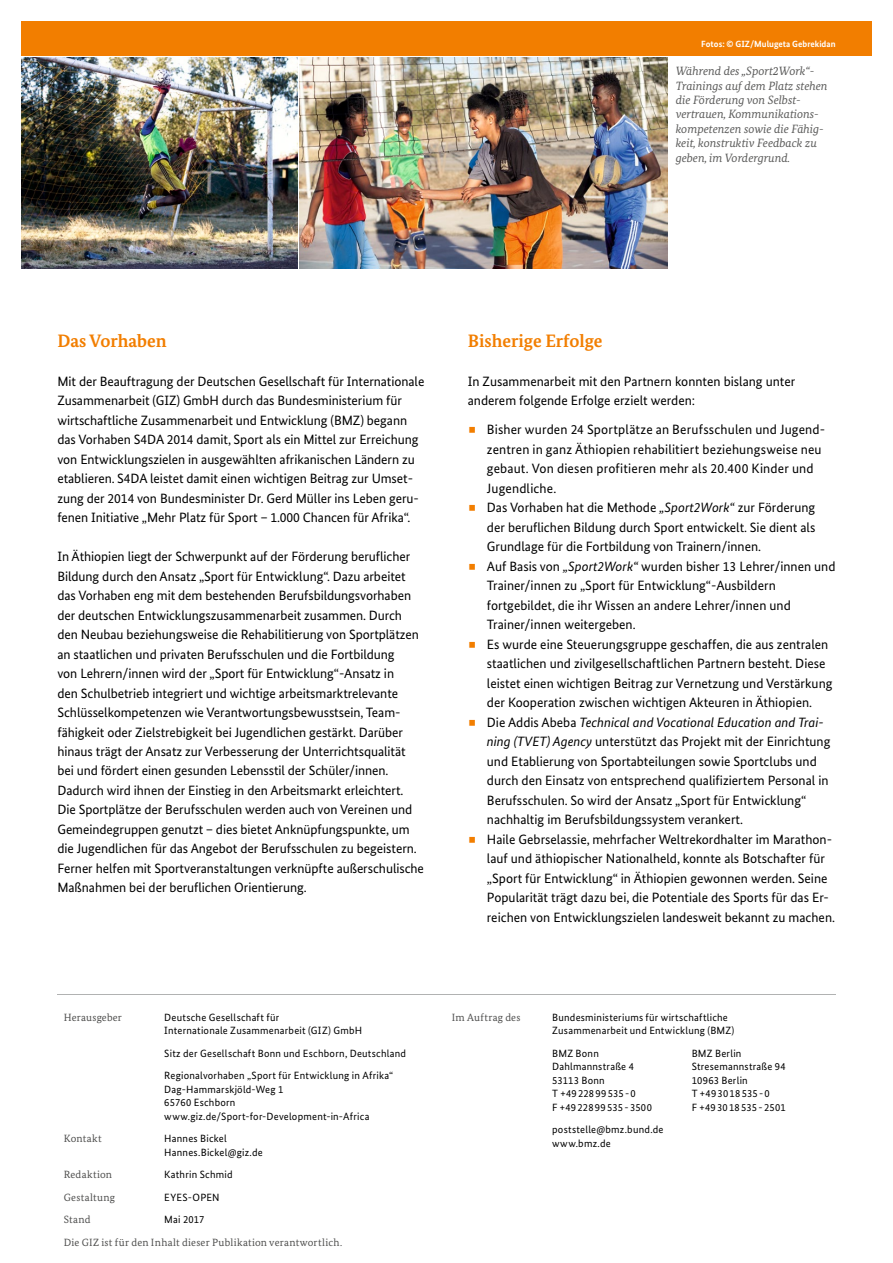
<style>
.page{position:relative;width:893px;height:1263px;background:#fff}
.page>*{position:absolute;margin:0;border:0;box-sizing:border-box;transform-origin:0 0}
.t1{font:700 18px "Bundes Serif";color:#f27e00}
.t2{font:13.5px/19.5px "Bundes Sans";letter-spacing:-.005em;color:#000}
.t3{font:italic 12px/14.4px "Bundes Serif";color:#5b5b5a}
.t4{font:10.5px/13.5px "Bundes Sans";letter-spacing:.02em;color:#000}
.t5{font:10.5px "Bundes Serif";letter-spacing:.025em;color:#4e4e4d}
.t6{font:700 9px "Bundes Sans";color:#fff}
.s1{color:#f27e00}
.s2{font-style:italic}
</style>
<div class="page">
<div style="left:21px;top:21px;width:851px;height:34px;background:#f27e00"></div>
<hr style="left:57px;top:994px;width:779px;height:1px;background:#b1b2b2">
<img style="left:21px;top:57px;width:277px;height:211px">
<img style="left:300px;top:57px;width:368px;height:211px">
<p class="t6" style="left:701px;top:39px;width:136px">Fotos: © GIZ/Mulugeta Gebrekidan</p>
<p class="t3" style="left:676px;top:64px;width:153px">Während des „Sport2Work“-<br>Trainings auf dem Platz stehen die Förderung von Selbst&shy;vertrauen, Kommunikations&shy;kompe tenzen sowie die Fähig&shy;keit, konstruktiv Feedback zu geben, im Vordergrund.</p>
<h1 class="t1" style="left:57px;top:329px;width:111px">Das Vorhaben</h1>
<p class="t2" style="left:57px;top:371px;width:368px">Mit der Beauftragung der Deutschen Gesellschaft für Internationale Zusammenarbeit (GIZ) GmbH durch das Bundesministerium für wirtschaftliche Zusammenarbeit und Entwicklung (BMZ) begann das Vorhaben S4DA 2014 damit, Sport als ein Mittel zur Erreichung von Entwicklungszielen in ausgewählten afrikanischen Ländern zu etablieren. S4DA leistet damit einen wichtigen Beitrag zur Umset&shy;zung der 2014 von Bundesminister Dr. Gerd Müller ins Leben geru&shy;fenen Initiative „Mehr Platz für Sport – 1.000 Chancen für Afrika“.</p>
<p class="t2" style="left:57px;top:546px;width:368px">In Äthiopien liegt der Schwerpunkt auf der Förderung beruflicher Bildung durch den Ansatz „Sport für Entwicklung“. Dazu arbeitet das Vorhaben eng mit dem bestehenden Berufsbildungsvorhaben der deutschen Entwicklungszusammenarbeit zusammen. Durch den Neubau beziehungsweise die Rehabilitierung von Sportplätzen an staatlichen und privaten Berufsschulen und die Fortbildung<br>von Lehrern/innen wird der „Sport für Entwicklung“-Ansatz in<br>den Schulbetrieb integriert und wichtige arbeitsmarktrelevante Schlüssel kompetenzen wie Verantwortungsbewusstsein, Team&shy;fähigkeit oder Zielstrebigkeit bei Jugendlichen gestärkt. Darüber hinaus trägt der Ansatz zur Verbesserung der Unterrichtsqualität bei und fördert einen gesunden Lebensstil der Schüler/innen.<br>Dadurch wird ihnen der Einstieg in den Arbeitsmarkt erleichtert.<br>Die Sportplätze der Berufsschulen werden auch von Vereinen und Gemeindegruppen genutzt – dies bietet Anknüpfungspunkte, um die Jugendlichen für das Angebot der Berufsschulen zu begeistern.<br>Ferner helfen mit Sportveranstaltungen verknüpfte außerschulische Maßnahmen bei der beruflichen Orientierung.</p>
<h1 class="t1" style="left:468px;top:329px;width:136px">Bisherige Erfolge</h1>
<p class="t2" style="left:468px;top:371px;width:329px">In Zusammenarbeit mit den Partnern konnten bislang unter anderem folgende Erfolge erzielt werden:</p>
<p class="t2" style="left:487px;top:420px;width:340px;text-indent:-19px"><span class="s1">▪</span> Bisher wurden 24 Sportplätze an Berufsschulen und Jugend&shy;zentren in ganz Äthiopien rehabilitiert beziehungsweise neu gebaut. Von diesen profitieren mehr als 20.400 Kinder und Jugendliche.</p>
<p class="t2" style="left:487px;top:498px;width:330px;text-align:justify;text-indent:-19px"><span class="s1">▪</span> Das Vorhaben hat die Methode <span class="s2">„Sport2Work“</span> zur Förderung der beruflichen Bildung durch Sport entwickelt. Sie dient als Grundlage für die Fortbildung von Trainern/innen.</p>
<p class="t2" style="left:487px;top:556px;width:350px;text-indent:-19px"><span class="s1">▪</span> Auf Basis von <span class="s2">„Sport2Work“</span> wurden bisher 13 Lehrer/innen und Trainer/innen zu „Sport für Entwicklung“-Ausbildern fortgebildet, die ihr Wissen an andere Lehrer/innen und Trainer/innen weitergeben.</p>
<p class="t2" style="left:487px;top:634px;width:347px;text-indent:-19px"><span class="s1">▪</span> Es wurde eine Steuerungsgruppe geschaffen, die aus zentralen staatlichen und zivilgesellschaftlichen Partnern besteht. Diese leistet einen wichtigen Beitrag zur Vernetzung und Verstärkung der Kooperation zwischen wichtigen Akteuren in Äthiopien.</p>
<p class="t2" style="left:487px;top:712px;width:345px;text-indent:-19px"><span class="s1">▪</span> Die Addis Abeba <span class="s2">Technical and Vocational Education and Trai&shy;ning (TVET) Agency</span> unterstützt das Projekt mit der Einrichtung und Etablierung von Sportabteilungen sowie Sportclubs und durch den Einsatz von entsprechend qualifiziertem Personal in Berufsschulen. So wird der Ansatz „Sport für Entwicklung“ nachhaltig im Berufsbildungssystem verankert.</p>
<p class="t2" style="left:487px;top:829px;width:350px;text-indent:-19px"><span class="s1">▪</span> Haile Gebrselassie, mehrfacher Weltrekordhalter im Marathon&shy;lauf und äthiopischer Nationalheld, konnte als Botschafter für „Sport für Entwicklung“ in Äthiopien gewonnen werden. Seine Popularität trägt dazu bei, die Potentiale des Sports für das Er&shy;reichen von Entwicklungszielen landesweit bekannt zu machen.</p>
<p class="t5" style="left:64px;top:1011px;width:60px">Herausgeber</p>
<p class="t4" style="left:164px;top:1010px;width:199px">Deutsche Gesellschaft für<br>Internationale Zusammenarbeit (GIZ) GmbH</p>
<p class="t4" style="left:164px;top:1042px;width:243px;line-height:22.5px">Sitz der Gesellschaft Bonn und Eschborn, Deutschland<br>Regionalvorhaben „Sport für Entwicklung in Afrika“</p>
<p class="t4" style="left:164px;top:1082px;width:207px">Dag-Hammarskjöld-Weg 1<br>65760 Eschborn www.giz.de/Sport-for-Development-in-Africa</p>
<p class="t5" style="left:64px;top:1132px;width:39px">Kontakt</p>
<p class="t4" style="left:164px;top:1132px;width:100px">Hannes Bickel<br>Hannes.Bickel@giz.de</p>
<p class="t5" style="left:64px;top:1168px;width:50px">Redaktion</p>
<p class="t4" style="left:164px;top:1168px;width:70px">Kathrin Schmid</p>
<p class="t5" style="left:64px;top:1191px;width:53px">Gestaltung</p>
<p class="t4" style="left:164px;top:1190px;width:57px">EYES-OPEN</p>
<p class="t5" style="left:64px;top:1213px;width:28px">Stand</p>
<p class="t4" style="left:164px;top:1213px;width:42px">Mai 2017</p>
<p class="t5" style="left:64px;top:1236px;width:280px">Die GIZ ist für den Inhalt dieser Publikation verantwortlich.</p>
<p class="t5" style="left:452px;top:1011px;width:70px">Im Auftrag des</p>
<p class="t4" style="left:552px;top:1010px;width:184px">Bundesministeriums für wirtschaftliche<br>Zusammenarbeit und Entwicklung (BMZ)</p>
<p class="t4" style="left:552px;top:1046px;width:48px">BMZ Bonn</p>
<p class="t4" style="left:692px;top:1046px;width:51px">BMZ Berlin</p>
<p class="t4" style="left:552px;top:1060px;width:83px">Dahlmannstraße 4</p>
<p class="t4" style="left:692px;top:1060px;width:96px">Stresemannstraße 94</p>
<p class="t4" style="left:552px;top:1073px;width:54px">53113 Bonn</p>
<p class="t4" style="left:692px;top:1073px;width:58px">10963 Berlin</p>
<p class="t4" style="left:552px;top:1087px;width:85px">T +49 228 99 535 - 0</p>
<p class="t4" style="left:692px;top:1087px;width:80px">T +49 30 18 535 - 0</p>
<p class="t4" style="left:552px;top:1100px;width:101px">F +49 228 99 535 - 3500</p>
<p class="t4" style="left:692px;top:1100px;width:96px">F +49 30 18 535 - 2501</p>
<p class="t4" style="left:552px;top:1123px;width:113px">poststelle@bmz.bund.de www.bmz.de</p>
</div>
